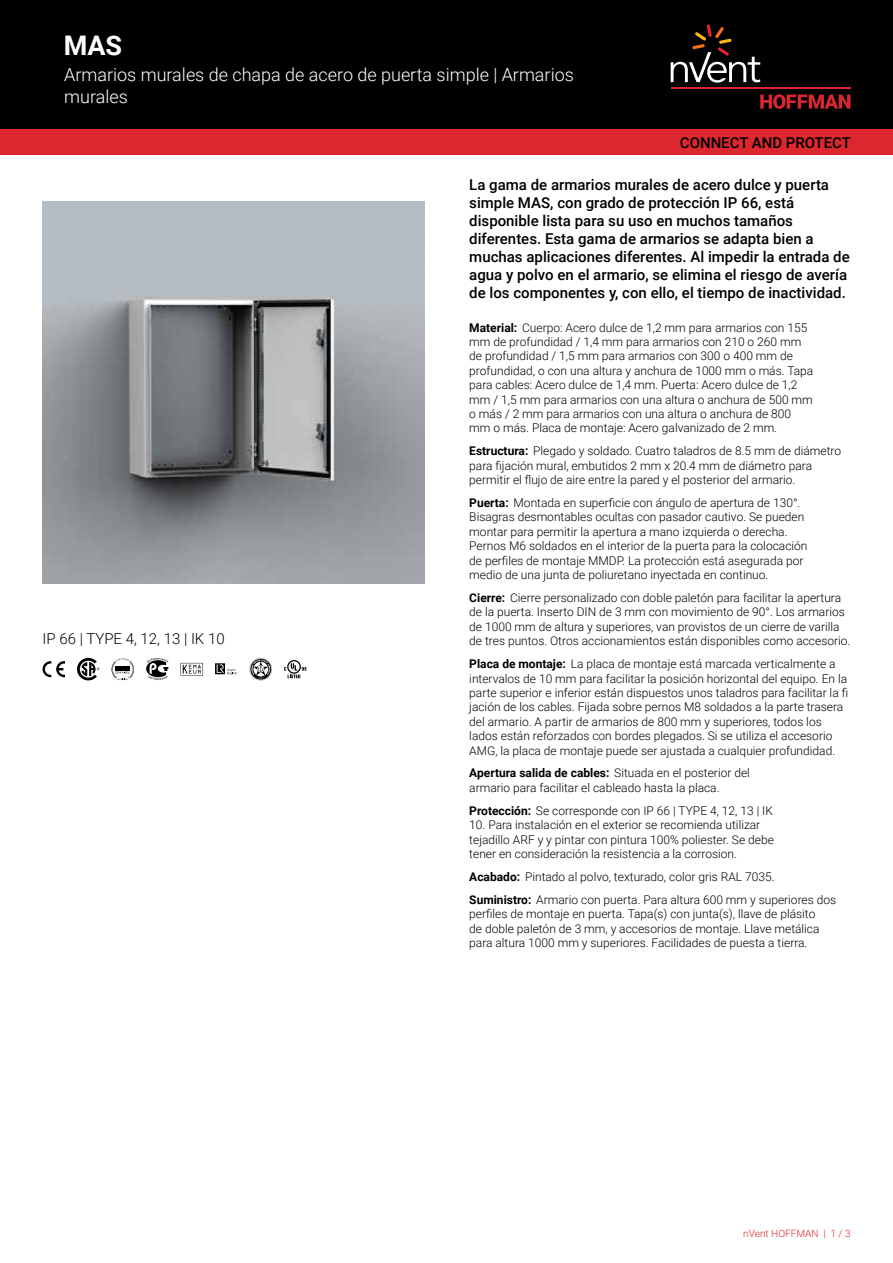
<style>
.page{position:relative;width:893px;height:1263px;background:#fff}
.page>*{position:absolute;margin:0;border:0;box-sizing:border-box;transform-origin:0 0}
.t1{font:700 27px "Roboto";color:#fff}
.t2{font:300 18px/21.6px "Roboto";color:#fff}
.t3{font:500 15px/18px "Roboto";color:#000}
.t4{font:300 15px "Roboto";color:#000}
.t5{font:300 12px/14.4px "Roboto";color:#000}
.t6{font:300 10.05px "Roboto";color:#dc272e}
.s1{font-weight:700}
</style>
<div class="page">
<div style="left:0;top:0;width:893px;height:129px;background:#000"></div>
<svg style="left:760px;top:94px;width:90px;height:15px"></svg>
<hr style="left:671px;top:88px;width:179px;height:1px;background:#d92632">
<svg style="left:671px;top:24px;width:89px;height:59px"></svg>
<div style="left:0;top:129px;width:893px;height:26px;background:#dc272e"></div>
<img style="left:43px;top:202px;width:381px;height:382px">
<svg style="left:43px;top:661px;width:22px;height:16px"></svg>
<svg style="left:77px;top:658px;width:23px;height:22px"></svg>
<svg style="left:112px;top:658px;width:22px;height:22px"></svg>
<svg style="left:146px;top:658px;width:22px;height:22px"></svg>
<svg style="left:181px;top:663px;width:22px;height:12px"></svg>
<svg style="left:215px;top:663px;width:23px;height:12px"></svg>
<svg style="left:250px;top:658px;width:22px;height:22px"></svg>
<svg style="left:284px;top:660px;width:23px;height:18px"></svg>
<h1 class="t1" style="left:64px;top:27px;width:60px">MAS</h1>
<h2 class="t2" style="left:64px;top:63px;width:511px">Armarios murales de chapa de acero de puerta simple | Armarios murales</h2>
<p class="t3" style="left:680px;top:133px;width:173px">CONNECT AND PROTECT</p>
<p class="t4" style="left:43px;top:628px;width:184px">IP 66 | TYPE 4, 12, 13 | IK 10</p>
<p class="t3" style="left:469px;top:175px;width:382px">La gama de armarios murales de acero dulce y puerta simple MAS, con grado de protección IP 66, está disponible lista para su uso en muchos tamaños diferentes. Esta gama de armarios se adapta bien a muchas aplicaciones diferentes. Al impedir la entrada de agua y polvo en el armario, se elimina el riesgo de avería de los componentes y, con ello, el tiempo de inactividad.</p>
<p class="t5" style="left:469px;top:320px;width:346px"><span class="s1">Material:</span> Cuerpo: Acero dulce de 1,2 mm para armarios con 155 mm de profundidad / 1,4 mm para armarios con 210 o 260 mm de profundidad / 1,5 mm para armarios con 300 o 400 mm de profundidad, o con una altura y anchura de 1000 mm o más. Tapa para cables: Acero dulce de 1,4 mm. Puerta: Acero dulce de 1,2 mm / 1,5 mm para armarios con una altura o anchura de 500 mm o más / 2 mm para armarios con una altura o anchura de 800 mm o más. Placa de montaje: Acero galvanizado de 2 mm.</p>
<p class="t5" style="left:469px;top:443px;width:373px"><span class="s1">Estructura:</span> Plegado y soldado. Cuatro taladros de 8.5 mm de diámetro para fijación mural, embutidos 2 mm x 20.4 mm de diámetro para permitir el flujo de aire entre la pared y el posterior del armario.</p>
<p class="t5" style="left:469px;top:495px;width:340px"><span class="s1">Puerta:</span> Montada en superficie con ángulo de apertura de 130°.<br>Bisagras desmontables ocultas con pasador cautivo. Se pueden montar para permitir la apertura a mano izquierda o derecha.<br>Pernos M6 soldados en el interior de la puerta para la colocación de perfiles de montaje MMDP. La protección está asegurada por medio de una junta de poliuretano inyectada en continuo.</p>
<p class="t5" style="left:469px;top:590px;width:383px"><span class="s1">Cierre:</span> Cierre personalizado con doble paletón para facilitar la apertura de la puerta. Inserto DIN de 3 mm con movimiento de 90°. Los armarios de 1000 mm de altura y superiores, van provistos de un cierre de varilla de tres puntos. Otros accionamientos están disponibles como accesorio.</p>
<p class="t5" style="left:469px;top:656px;width:380px"><span class="s1">Placa de montaje:</span> La placa de montaje está marcada verticalmente a intervalos de 10 mm para facilitar la posición horizontal del equipo. En la parte superior e inferior están dispuestos unos taladros para facilitar la fi jación de los cables. Fijada sobre pernos M8 soldados a la parte trasera del armario. A partir de armarios de 800 mm y superiores, todos los lados están reforzados con bordes plegados. Si se utiliza el accesorio AMG, la placa de montaje puede ser ajustada a cualquier profundidad.</p>
<p class="t5" style="left:469px;top:765px;width:282px"><span class="s1">Apertura salida de cables:</span> Situada en el posterior del armario para facilitar el cableado hasta la placa.</p>
<p class="t5" style="left:469px;top:803px;width:305px"><span class="s1">Protección:</span> Se corresponde con IP 66 | TYPE 4, 12, 13 | IK</p>
<p class="t5" style="left:469px;top:817px;width:306px">10. Para instalación en el exterior se recomienda utilizar tejadillo ARF y y pintar con pintura 100% poliester. Se debe tener en consideración la resistencia a la corrosion.</p>
<p class="t5" style="left:469px;top:865px;width:368px;line-height:23px"><span class="s1">Acabado:</span> Pintado al polvo, texturado, color gris RAL 7035.<br><span class="s1">Suministro:</span> Armario con puerta. Para altura 600 mm y superiores dos</p>
<p class="t5" style="left:469px;top:906px;width:352px">perfiles de montaje en puerta. Tapa(s) con junta(s), llave de plásito de doble paletón de 3 mm, y accesorios de montaje. Llave metálica para altura 1000 mm y superiores. Facilidades de puesta a tierra.</p>
<p class="t6" style="left:743px;top:1226px;width:109px">nVent HOFFMAN | 1 / 3</p>
</div>
